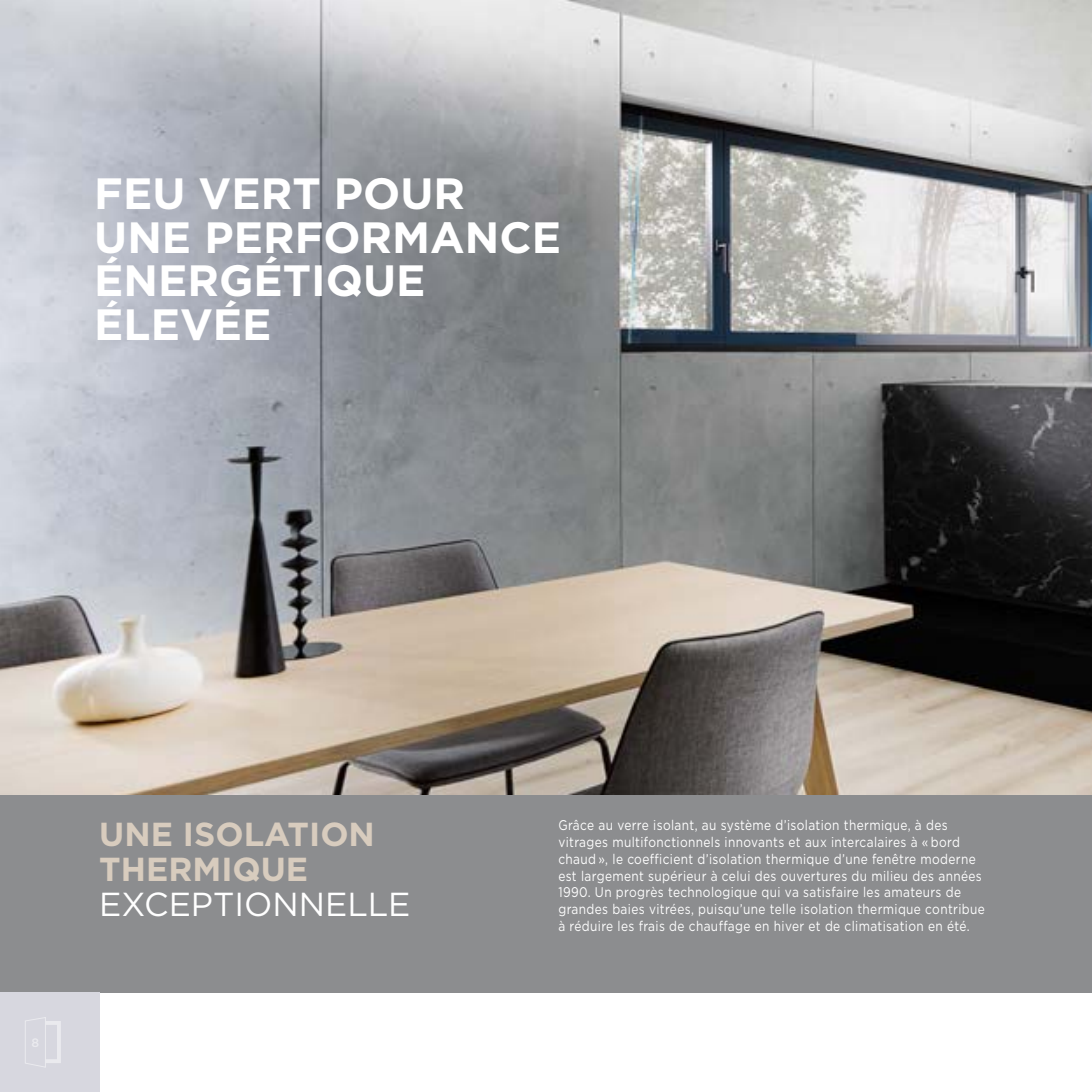
<style>
.page{position:relative;width:1092px;height:1092px;background:#fff}
.page>*{position:absolute;margin:0;border:0;box-sizing:border-box;transform-origin:0 0}
.t1{font:700 43.75px/43.8px "Gotham";color:#fff}
.t2{font:700 33.25px/35px "Gotham";color:#d8ccbe}
.t3{font:33.25px "Gotham";color:#fff}
.t4{font:14px/16.8px "Gotham";letter-spacing:.03em;color:#fff;scale:.85 1}
</style>
<div class="page">
<div style="left:0;top:794px;width:1091px;height:198px;background:#8c8d8f"></div>
<img style="left:0;top:0;width:1091px;height:794px">
<div style="left:0;top:992px;width:99px;height:99px;background:#d7d7df"></div>
<svg style="left:25px;top:1017px;width:36px;height:51px"></svg>
<h1 class="t1" style="left:94px;top:171px;width:468px">FEU VERT POUR<br>UNE PERFORMANCE<br>ÉNERGÉTIQUE<br>ÉLEVÉE</h1>
<h2 class="t2" style="left:99px;top:816px;width:277px">UNE ISOLATION<br>THERMIQUE</h2>
<h2 class="t3" style="left:99px;top:882px;width:313px">EXCEPTIONNELLE</h2>
<p class="t4" style="left:558px;top:816px;width:503px">Grâce au verre isolant, au système d’isolation thermique, à des vitrages multifonctionnels innovants et aux intercalaires à « bord chaud », le coefficient d’isolation thermique d’une fenêtre moderne est largement supérieur à celui des ouvertures du milieu des années 1990. Un progrès technologique qui va satisfaire les amateurs de grandes baies vitrées, puisqu’une telle isolation thermique contribue à réduire les frais de chauffage en hiver et de climatisation en été.</p>
</div>
